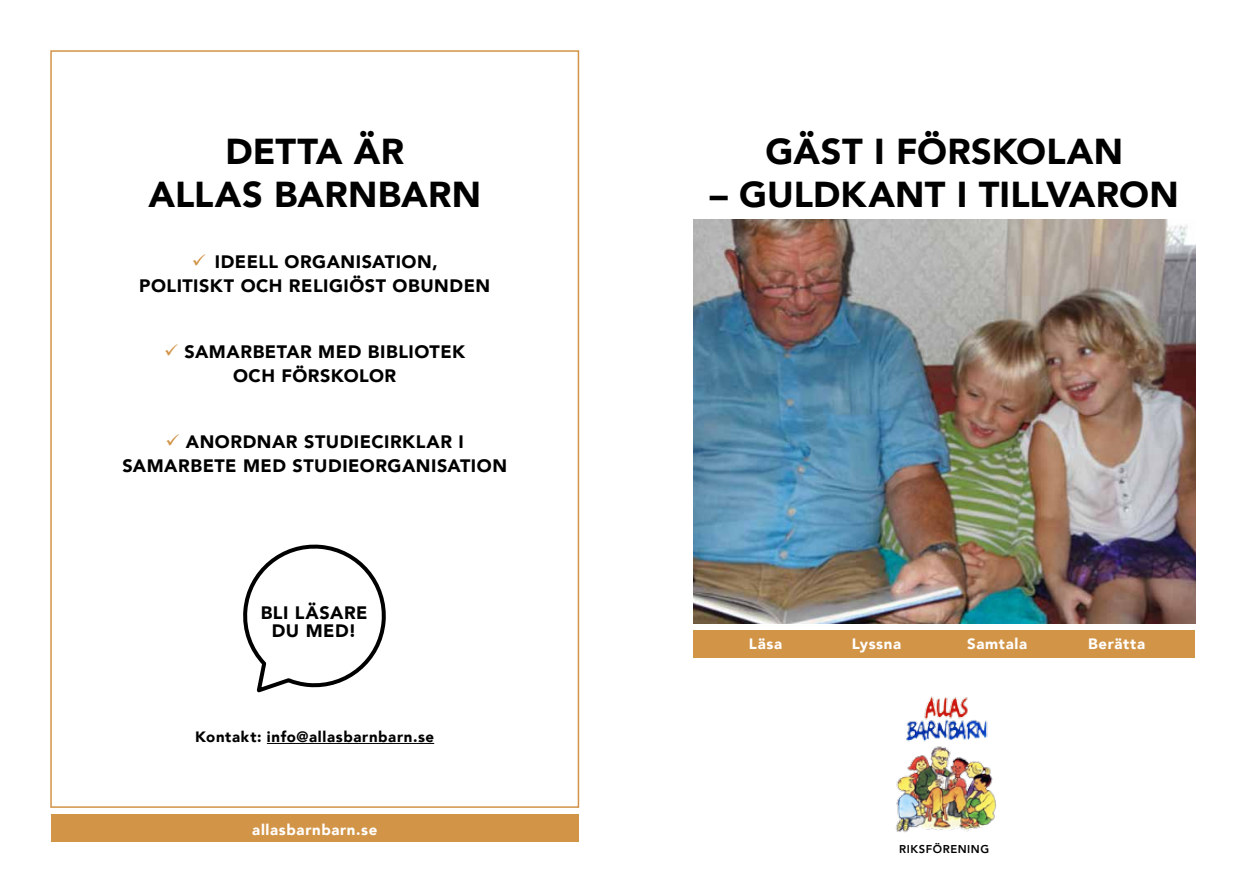
<style>
.page{position:relative;width:1259px;height:893px;background:#fff}
.page>*{position:absolute;margin:0;border:0;box-sizing:border-box;transform-origin:0 0}
.t1{font:900 36px/43.2px "Avenir";letter-spacing:.005em;color:#000;text-align:center}
.t2{font:900 18px/24px "Avenir";letter-spacing:.03em;color:#000;text-align:center}
.t3{font:900 15px "Avenir";letter-spacing:.045em;color:#fff}
.t4{font:900 15px "Avenir";letter-spacing:.045em;color:#000}
.t5{font:800 11.25px "Avenir LT Std";letter-spacing:.05em;color:#000}
.s1{color:#d29446}
</style>
<div class="page">
<div style="left:51px;top:814px;width:527px;height:28px;background:#d29446"></div>
<img style="left:693px;top:220px;width:502px;height:404px">
<div style="left:693px;top:630px;width:502px;height:28px;background:#d29446"></div>
<img style="left:895px;top:696px;width:102px;height:137px">
<hr style="left:267px;top:743px;width:167px;height:1px;background:#000">
<svg style="left:243px;top:544px;width:143px;height:149px"></svg>
<h1 class="t1" style="left:148px;top:128px;width:334px">DETTA ÄR<br>ALLAS BARNBARN</h1>
<p class="t2" style="left:139px;top:249px;width:352px"><span class="s1">✓</span> IDEELL ORGANISATION,<br>POLITISKT OCH RELIGIÖST OBUNDEN</p>
<p class="t2" style="left:164px;top:339px;width:302px"><span class="s1">✓</span> SAMARBETAR MED BIBLIOTEK<br>OCH FÖRSKOLOR</p>
<p class="t2" style="left:122px;top:429px;width:386px"><span class="s1">✓</span> ANORDNAR STUDIECIRKLAR I<br>SAMARBETE MED STUDIEORGANISATION</p>
<p class="t2" style="left:261px;top:603px;width:108px;line-height:18.6px">BLI LÄSARE<br>DU MED!</p>
<p class="t4" style="left:195px;top:724px;width:240px">Kontakt: info@allasbarnbarn.se</p>
<p class="t3" style="left:252px;top:816px;width:127px">allasbarnbarn.se</p>
<h1 class="t1" style="left:765px;top:128px;width:359px">GÄST I FÖRSKOLAN</h1>
<h1 class="t1" style="left:710px;top:172px;width:470px">– GULDKANT I TILLVARON</h1>
<p class="t3" style="left:749px;top:631px;width:35px">Läsa</p>
<p class="t3" style="left:852px;top:631px;width:51px">Lyssna</p>
<p class="t3" style="left:967px;top:631px;width:61px">Samtala</p>
<p class="t3" style="left:1088px;top:631px;width:58px">Berätta</p>
<p class="t5" style="left:899px;top:842px;width:91px">RIKSFÖRENING</p>
</div>
